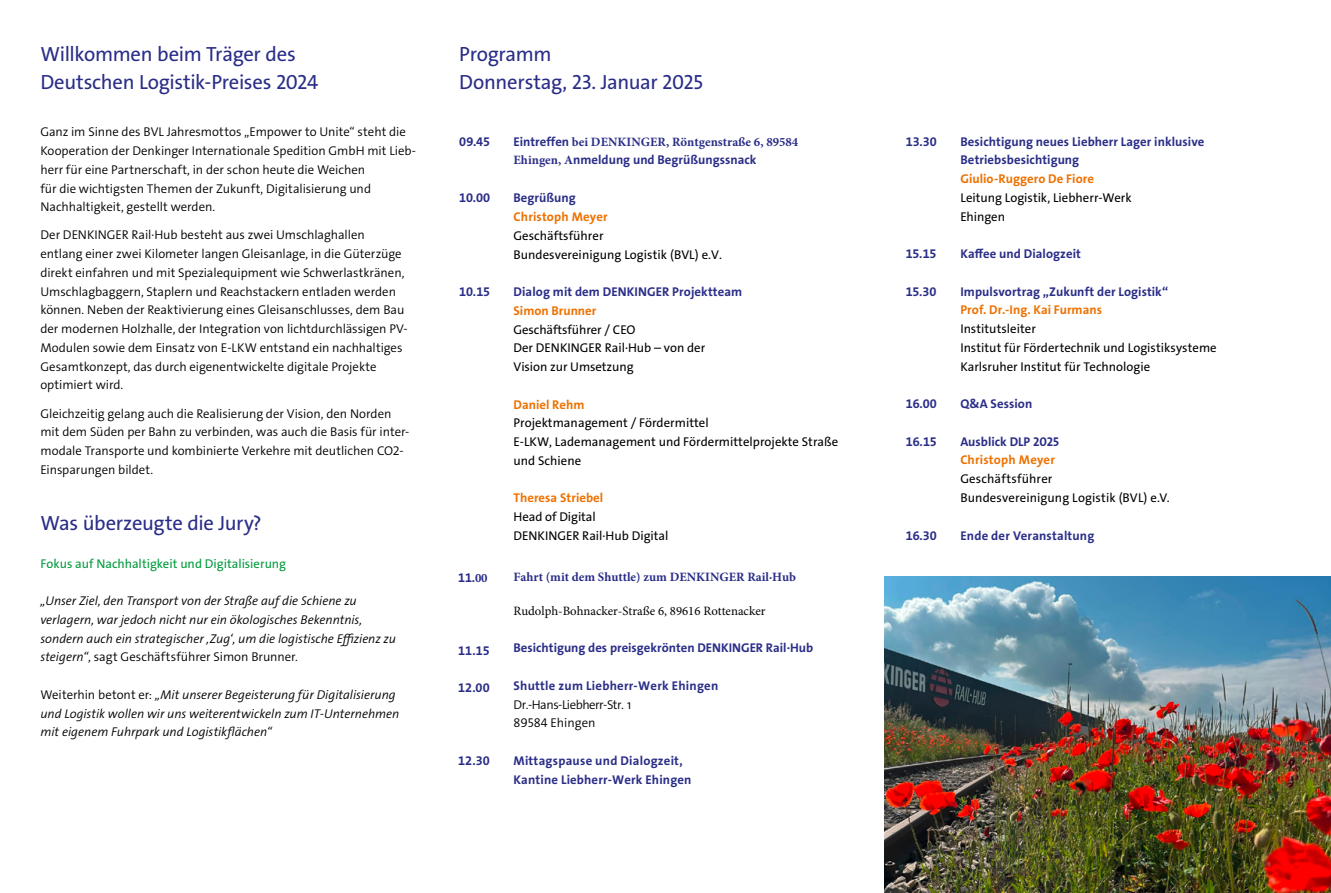
<style>
.page{position:relative;width:1331px;height:893px;background:#fff}
.page>*{position:absolute;margin:0;border:0;box-sizing:border-box;transform-origin:0 0}
.t1{font:20.7px/28.2px "The Sans LP5 Plain";letter-spacing:-.015em;color:#2a2d87}
.t2{font:12.75px/18.8px "The Sans LP4 Se Lig";letter-spacing:-.005em;color:#000}
.t3{font:12.75px/18.8px "The Sans LP7 Bld";letter-spacing:.005em;color:#2a2d87}
.t4{font:12.75px/18.8px "The Sans LP5 Plain";color:#000}
.t5{font:12.75px/18.8px "The Sans LP4 Se Lig IT";letter-spacing:-.005em;color:#000}
.t6{font:12.75px "The Sans LP7 Bld";letter-spacing:.005em;color:#ee7100}
.t7{font:700 12.75px "Minion Pro";color:#2a2d87}
.t8{font:12.75px "Minion Pro";color:#000}
.t9{font:700 12.75px "Minion Pro";color:#292c87}
.t10{font:12.75px "The Sans LP5 Plain";letter-spacing:-.005em;color:#009b3c}
.t11{font:12.75px/18.8px "The Sans LP4 Se Lig";letter-spacing:-.035em;color:#000}
.s1{font-family:"The Sans LP4 Se Lig IT"}
.s2{font-family:"The Sans LP4 Se Lig"}
.s3{font-family:"Minion Pro";font-weight:700}
.s4{font-family:"The Sans LP7 Bld";font-weight:400}
</style>
<div class="page">
<img style="left:884px;top:577px;width:447px;height:316px">
<h1 class="t1" style="left:40px;top:40px;width:279px">Willkommen beim Träger des<br>Deutschen Logistik-Preises 2024</h1>
<p class="t2" style="left:40px;top:123px;width:377px">Ganz im Sinne des BVL Jahresmottos „Empower to Unite“ steht die Kooperation der Denkinger Internationale Spedition GmbH mit Lieb&shy;herr für eine Partnerschaft, in der schon heute die Weichen<br>für die wichtigsten Themen der Zukunft, Digitalisierung und Nachhaltigkeit, gestellt werden.</p>
<p class="t2" style="left:40px;top:226px;width:369px">Der DENKINGER Rail∙Hub besteht aus zwei Umschlaghallen entlang einer zwei Kilometer langen Gleisanlage, in die Güterzüge direkt einfahren und mit Spezialequipment wie Schwerlastkränen, Umschlagbaggern, Staplern und Reachstackern entladen werden können. Neben der Reaktivierung eines Gleisanschlusses, dem Bau der modernen Holzhalle, der Integration von lichtdurchlässigen PV-Modulen sowie dem Einsatz von E-LKW entstand ein nachhaltiges Gesamtkonzept, das durch eigenentwickelte digitale Projekte optimiert wird.</p>
<p class="t2" style="left:40px;top:404px;width:370px">Gleichzeitig gelang auch die Realisierung der Vision, den Norden mit dem Süden per Bahn zu verbinden, was auch die Basis für inter&shy;modale Transporte und kombinierte Verkehre mit deutlichen CO2- Einsparungen bildet.</p>
<h1 class="t1" style="left:40px;top:509px;width:223px">Was überzeugte die Jury?</h1>
<p class="t10" style="left:40px;top:555px;width:247px">Fokus auf Nachhaltigkeit und Digitalisierung</p>
<p class="t5" style="left:40px;top:592px;width:357px">„Unser Ziel, den Transport von der Straße auf die Schiene zu verlagern, war jedoch nicht nur ein ökologisches Bekenntnis, sondern auch ein strategischer ‚Zug‘, um die logistische Effizienz zu</p>
<p class="t2" style="left:40px;top:648px;width:259px"><span class="s1">steigern“</span>, sagt Geschäftsführer Simon Brunner.</p>
<p class="t5" style="left:40px;top:685px;width:360px"><span class="s2">Weiterhin betont er:</span> „Mit unserer Begeisterung für Digitalisierung und Logistik wollen wir uns weiterentwickeln zum IT-Unternehmen mit eigenem Fuhrpark und Logistikflächen“</p>
<h1 class="t1" style="left:459px;top:40px;width:245px">Programm<br>Donnerstag, 23. Januar 2025</h1>
<p class="t3" style="left:459px;top:132px;width:32px">09.45</p>
<p class="t3" style="left:459px;top:188px;width:33px">10.00</p>
<p class="t3" style="left:459px;top:282px;width:33px">10.15</p>
<p class="t3" style="left:458px;top:568px;width:31px">11.<span class="s3">00</span></p>
<p class="t3" style="left:458px;top:641px;width:33px">11.15</p>
<p class="t3" style="left:458px;top:679px;width:33px">12.00</p>
<p class="t3" style="left:458px;top:752px;width:33px">12.30</p>
<p class="t7" style="left:513px;top:133px;width:286px"><span class="s4">Eintreffen</span> bei DENKINGER, Röntgenstraße 6, 89584</p>
<p class="t3" style="left:513px;top:151px;width:244px"><span class="s3">Ehingen, A</span>nmeldung und Begrüßungssnack</p>
<p class="t3" style="left:513px;top:189px;width:64px">Begrüßung</p>
<p class="t6" style="left:513px;top:209px;width:96px">Christoph Meyer</p>
<p class="t4" style="left:513px;top:226px;width:210px">Geschäftsführer<br>Bundesvereinigung Logistik (BVL) e.V.</p>
<p class="t3" style="left:513px;top:283px;width:230px">Dialog mit dem DENKINGER Projektteam</p>
<p class="t6" style="left:513px;top:302px;width:84px">Simon Brunner</p>
<p class="t4" style="left:513px;top:320px;width:193px">Geschäftsführer / CEO<br>Der DENKINGER Rail∙Hub – von der<br>Vision zur Umsetzung</p>
<p class="t6" style="left:513px;top:396px;width:72px">Daniel Rehm</p>
<p class="t4" style="left:513px;top:414px;width:326px">Projektmanagement / Fördermittel<br>E-LKW, Lademanagement und Fördermittelprojekte Straße und Schiene</p>
<p class="t6" style="left:513px;top:490px;width:91px">Theresa Striebel</p>
<p class="t4" style="left:513px;top:507px;width:157px">Head of Digital<br>DENKINGER Rail∙Hub Digital</p>
<p class="t9" style="left:513px;top:567px;width:284px">Fahrt (mit dem Shuttle) zum DENKINGER Rail∙Hub</p>
<p class="t8" style="left:513px;top:602px;width:253px">Rudolph-Bohnacker-Straße 6, 89616 Rottenacker</p>
<p class="t3" style="left:513px;top:639px;width:301px">Besichtigung des preisgekrönten DENKINGER Rail∙Hub</p>
<p class="t3" style="left:513px;top:676px;width:206px">Shuttle zum Liebherr-Werk Ehingen</p>
<p class="t11" style="left:513px;top:695px;width:119px">Dr.-Hans-Liebherr-Str. 1<br>89584 Ehingen</p>
<p class="t3" style="left:513px;top:751px;width:179px">Mittagspause und Dialogzeit,<br>Kantine Liebherr-Werk Ehingen</p>
<p class="t3" style="left:906px;top:132px;width:32px">13.30</p>
<p class="t3" style="left:906px;top:245px;width:32px">15.15</p>
<p class="t3" style="left:906px;top:282px;width:32px">15.30</p>
<p class="t3" style="left:906px;top:395px;width:33px">16.00</p>
<p class="t3" style="left:906px;top:432px;width:33px">16.15</p>
<p class="t3" style="left:906px;top:526px;width:33px">16.30</p>
<p class="t3" style="left:960px;top:132px;width:245px">Besichtigung neues Liebherr Lager inklusive<br>Betriebsbesichtigung</p>
<p class="t6" style="left:960px;top:171px;width:135px">Giulio-Ruggero De Fiore</p>
<p class="t4" style="left:960px;top:188px;width:173px">Leitung Logistik, Liebherr-Werk<br>Ehingen</p>
<p class="t3" style="left:960px;top:245px;width:122px">Kaffee und Dialogzeit</p>
<p class="t3" style="left:960px;top:282px;width:209px">Impulsvortrag „Zukunft der Logistik“</p>
<p class="t6" style="left:960px;top:302px;width:143px">Prof. Dr.-Ing. Kai Furmans</p>
<p class="t4" style="left:960px;top:320px;width:258px">Institutsleiter<br>Institut für Fördertechnik und Logistiksysteme<br>Karlsruher Institut für Technologie</p>
<p class="t3" style="left:960px;top:395px;width:73px">Q&amp;A Session</p>
<p class="t3" style="left:960px;top:432px;width:100px">Ausblick DLP 2025</p>
<p class="t6" style="left:960px;top:452px;width:96px">Christoph Meyer</p>
<p class="t4" style="left:960px;top:470px;width:211px">Geschäftsführer<br>Bundesvereinigung Logistik (BVL) e.V.</p>
<p class="t3" style="left:960px;top:526px;width:135px">Ende der Veranstaltung</p>
</div>
